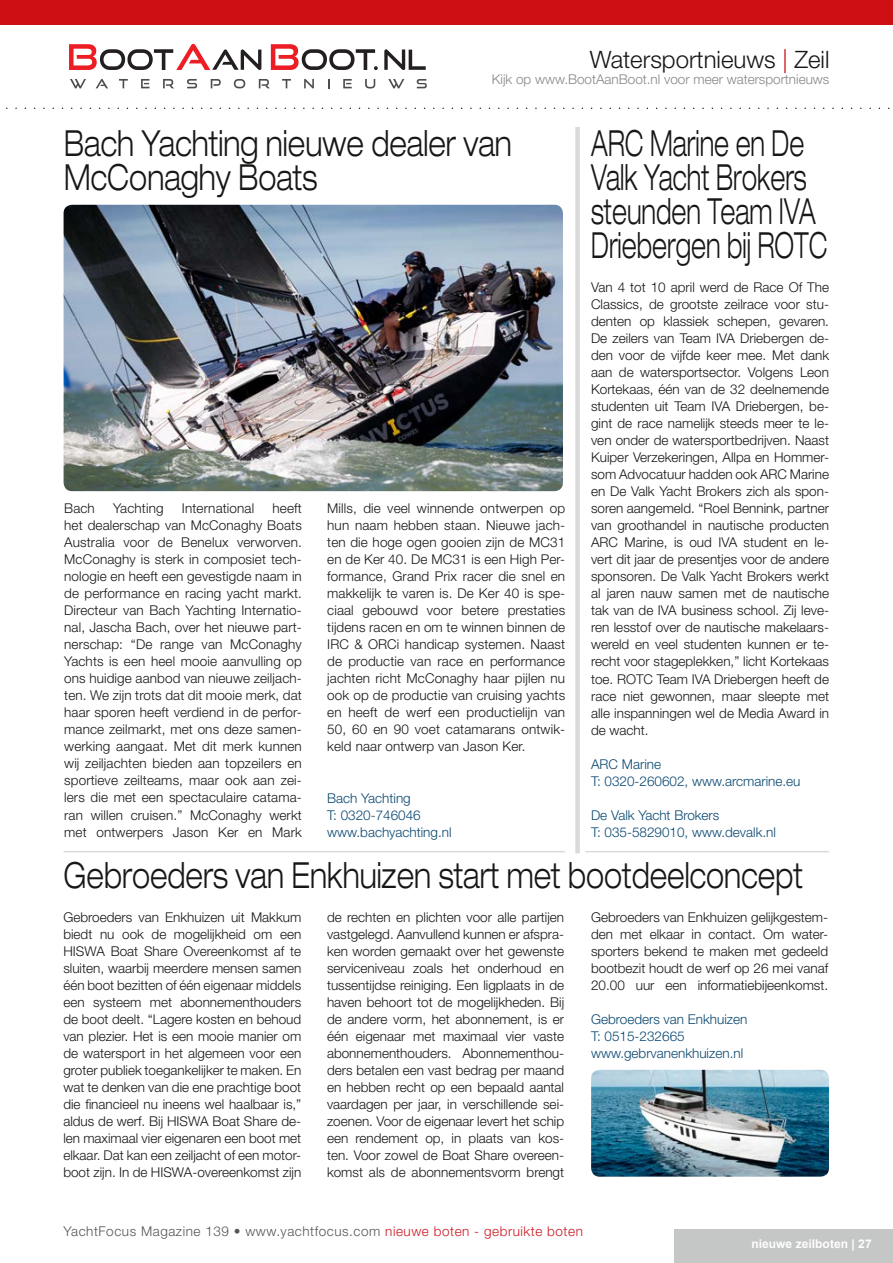
<style>
.page{position:relative;width:893px;height:1263px;background:#fff}
.page>*{position:absolute;margin:0;border:0;box-sizing:border-box;transform-origin:0 0}
.t1{font:300 expanded 36px/34px "Helvetica Neue";color:#181716;scale:.75 1}
.t2{font:300 expanded 36px/34px "Helvetica Neue";color:#181716;scale:.64 1}
.t3{font:300 24px "Helvetica Neue";color:#181716}
.t4{font:300 13.5px/17px "Helvetica Neue";color:#181716;text-align:justify}
.t5{font:300 13.5px/17px "Helvetica Neue";color:#0a4871}
.t6{font:300 13.5px "Helvetica Neue";letter-spacing:.04em;color:#565655}
.t7{font:300 13.5px "Helvetica Neue";color:#868786}
.t8{font:700 12px "Arial";letter-spacing:.005em;color:#fff}
.s1{color:#cd1013}
.s2{color:#ce1a24}
</style>
<div class="page">
<div style="left:674px;top:1230px;width:219px;height:33px;background:#c5c6c6"></div>
<div style="left:0;top:0;width:893px;height:25px;background:#cd1013"></div>
<hr style="left:64px;top:851px;width:501px;height:1px;background:#d9dada">
<hr style="left:585px;top:851px;width:244px;height:1px;background:#d9dada">
<div style="left:575px;top:127px;width:5px;height:726px;background:#d9dada"></div>
<svg style="left:69px;top:44px;width:192px;height:26px"></svg>
<svg style="left:271px;top:44px;width:107px;height:26px"></svg>
<svg style="left:384px;top:49px;width:42px;height:21px"></svg>
<svg style="left:70px;top:79px;width:16px;height:10px"></svg>
<svg style="left:96px;top:79px;width:12px;height:9px"></svg>
<svg style="left:119px;top:79px;width:9px;height:9px"></svg>
<svg style="left:141px;top:79px;width:8px;height:9px"></svg>
<svg style="left:163px;top:79px;width:11px;height:9px"></svg>
<svg style="left:187px;top:79px;width:10px;height:9px"></svg>
<svg style="left:211px;top:79px;width:10px;height:9px"></svg>
<svg style="left:234px;top:79px;width:11px;height:9px"></svg>
<svg style="left:259px;top:79px;width:11px;height:9px"></svg>
<svg style="left:282px;top:79px;width:9px;height:9px"></svg>
<svg style="left:304px;top:79px;width:10px;height:9px"></svg>
<svg style="left:343px;top:79px;width:9px;height:9px"></svg>
<svg style="left:365px;top:79px;width:10px;height:10px"></svg>
<svg style="left:388px;top:79px;width:16px;height:10px"></svg>
<svg style="left:417px;top:79px;width:10px;height:9px"></svg>
<img style="left:64px;top:205px;width:499px;height:286px">
<img style="left:591px;top:1070px;width:238px;height:107px">
<h2 class="t3" style="left:590px;top:45px;width:241px">Watersportnieuws <span class="s1">|</span> Zeil</h2>
<p class="t7" style="left:492px;top:71px;width:339px">Kijk op www.BootAanBoot.nl voor meer watersportnieuws</p>
<h1 class="t1" style="left:64px;top:126px;width:598px">Bach Yachting nieuwe dealer van<br>McConaghy Boats</h1>
<p class="t4" style="left:64px;top:500px;width:239px;text-indent:208px">heeft het dealerschap van McConaghy Boats Australia voor de Benelux verworven.<br>McConaghy is sterk in composiet tech&shy;nologie en heeft een gevestigde naam in de performance en racing yacht markt.<br>Directeur van Bach Yachting Internatio&shy;nal, Jascha Bach, over het nieuwe part&shy;nerschap: “De range van McConaghy Yachts is een heel mooie aanvulling op ons huidige aanbod van nieuwe zeiljach&shy;ten. We zijn trots dat dit mooie merk, dat haar sporen heeft verdiend in de perfor&shy;mance zeilmarkt, met ons deze samen&shy;werking aangaat. Met dit merk kunnen wij zeiljachten bieden aan topzeilers en sportieve zeilteams, maar ook aan zei&shy;lers die met een spectaculaire catama&shy;ran willen cruisen.” McConaghy werkt met ontwerpers Jason Ker en Mark</p>
<p class="t4" style="left:327px;top:500px;width:239px">Mills, die veel winnende ontwerpen op hun naam hebben staan. Nieuwe jach&shy;ten die hoge ogen gooien zijn de MC31 en de Ker 40. De MC31 is een High Per&shy;formance, Grand Prix racer die snel en makkelijk te varen is. De Ker 40 is spe&shy;ciaal gebouwd voor betere prestaties tijdens racen en om te winnen binnen de IRC &amp; ORCi handicap systemen. Naast de productie van race en performance jachten richt McConaghy haar pijlen nu ook op de productie van cruising yachts en heeft de werf een productielijn van 50, 60 en 90 voet catamarans ontwik&shy;keld naar ontwerp van Jason Ker.</p>
<p class="t4" style="left:64px;top:500px;width:32px">Bach</p>
<p class="t4" style="left:113px;top:500px;width:52px">Yachting</p>
<p class="t4" style="left:182px;top:500px;width:74px">International</p>
<p class="t5" style="left:327px;top:789px;width:126px">Bach Yachting<br>T: 0320-746046 www.bachyachting.nl</p>
<h1 class="t2" style="left:591px;top:126px;width:371px">ARC Marine en De<br>Valk Yacht Brokers steunden Team IVA<br>Driebergen bij ROTC</h1>
<p class="t4" style="left:591px;top:279px;width:239px">Van 4 tot 10 april werd de Race Of The Classics, de grootste zeilrace voor stu&shy;denten op klassiek schepen, gevaren.<br>De zeilers van Team IVA Driebergen de&shy;den voor de vijfde keer mee. Met dank aan de watersportsector. Volgens Leon Kortekaas, één van de 32 deelnemende studenten uit Team IVA Driebergen, be&shy;gint de race namelijk steeds meer te le&shy;ven onder de watersportbedrijven. Naast Kuiper Verzekeringen, Allpa en Hommer&shy;som Advocatuur hadden ook ARC Marine en De Valk Yacht Brokers zich als spon&shy;soren aangemeld. “Roel Bennink, partner van groothandel in nautische producten ARC Marine, is oud IVA student en le&shy;vert dit jaar de presentjes voor de andere sponsoren. De Valk Yacht Brokers werkt al jaren nauw samen met de nautische tak van de IVA business school. Zij leve&shy;ren lesstof over de nautische makelaars&shy;wereld en veel studenten kunnen er te&shy;recht voor stageplekken,” licht Kortekaas toe. ROTC Team IVA Driebergen heeft de race niet gewonnen, maar sleepte met alle inspanningen wel de Media Award in de wacht.</p>
<p class="t5" style="left:591px;top:755px;width:211px">ARC Marine<br>T: 0320-260602, www.arcmarine.eu</p>
<p class="t5" style="left:591px;top:806px;width:186px">De Valk Yacht Brokers<br>T: 035-5829010, www.devalk.nl</p>
<h1 class="t1" style="left:64px;top:857px;width:987px">Gebroeders van Enkhuizen start met bootdeelconcept</h1>
<p class="t4" style="left:63px;top:908px;width:239px">Gebroeders van Enkhuizen uit Makkum biedt nu ook de mogelijkheid om een HISWA Boat Share Overeenkomst af te sluiten, waarbij meerdere mensen samen één boot bezitten of één eigenaar middels een systeem met abonnementhouders de boot deelt. “Lagere kosten en behoud van plezier. Het is een mooie manier om de watersport in het algemeen voor een groter publiek toegankelijker te maken. En wat te denken van die ene prachtige boot die financieel nu ineens wel haalbaar is,” aldus de werf. Bij HISWA Boat Share de&shy;len maximaal vier eigenaren een boot met elkaar. Dat kan een zeiljacht of een motor&shy;boot zijn. In de HISWA-overeenkomst zijn</p>
<p class="t4" style="left:327px;top:908px;width:239px">de rechten en plichten voor alle partijen vastgelegd. Aanvullend kunnen er afspra&shy;ken worden gemaakt over het gewenste serviceniveau zoals het onderhoud en tussentijdse reiniging. Een ligplaats in de haven behoort tot de mogelijkheden. Bij de andere vorm, het abonnement, is er één eigenaar met maximaal vier vaste abonnementhouders. Abonnementhou&shy;ders betalen een vast bedrag per maand en hebben recht op een bepaald aantal vaardagen per jaar, in verschillende sei&shy;zoenen. Voor de eigenaar levert het schip een rendement op, in plaats van kos&shy;ten. Voor zowel de Boat Share overeen&shy;komst als de abonnementsvorm brengt</p>
<p class="t4" style="left:591px;top:908px;width:239px">Gebroeders van Enkhuizen gelijkgestem&shy;den met elkaar in contact. Om water&shy;sporters bekend te maken met gedeeld bootbezit houdt de werf op 26 mei vanaf 20.00 uur een informatiebijeenkomst.</p>
<p class="t5" style="left:591px;top:1010px;width:158px">Gebroeders van Enkhuizen<br>T: 0515-232665 www.gebrvanenkhuizen.nl</p>
<p class="t6" style="left:64px;top:1223px;width:521px">YachtFocus Magazine 139 • www.yachtfocus.com <span class="s2">nieuwe boten - gebruikte boten</span></p>
<p class="t8" style="left:751px;top:1236px;width:122px">nieuwe zeilboten | 27</p>
</div>
